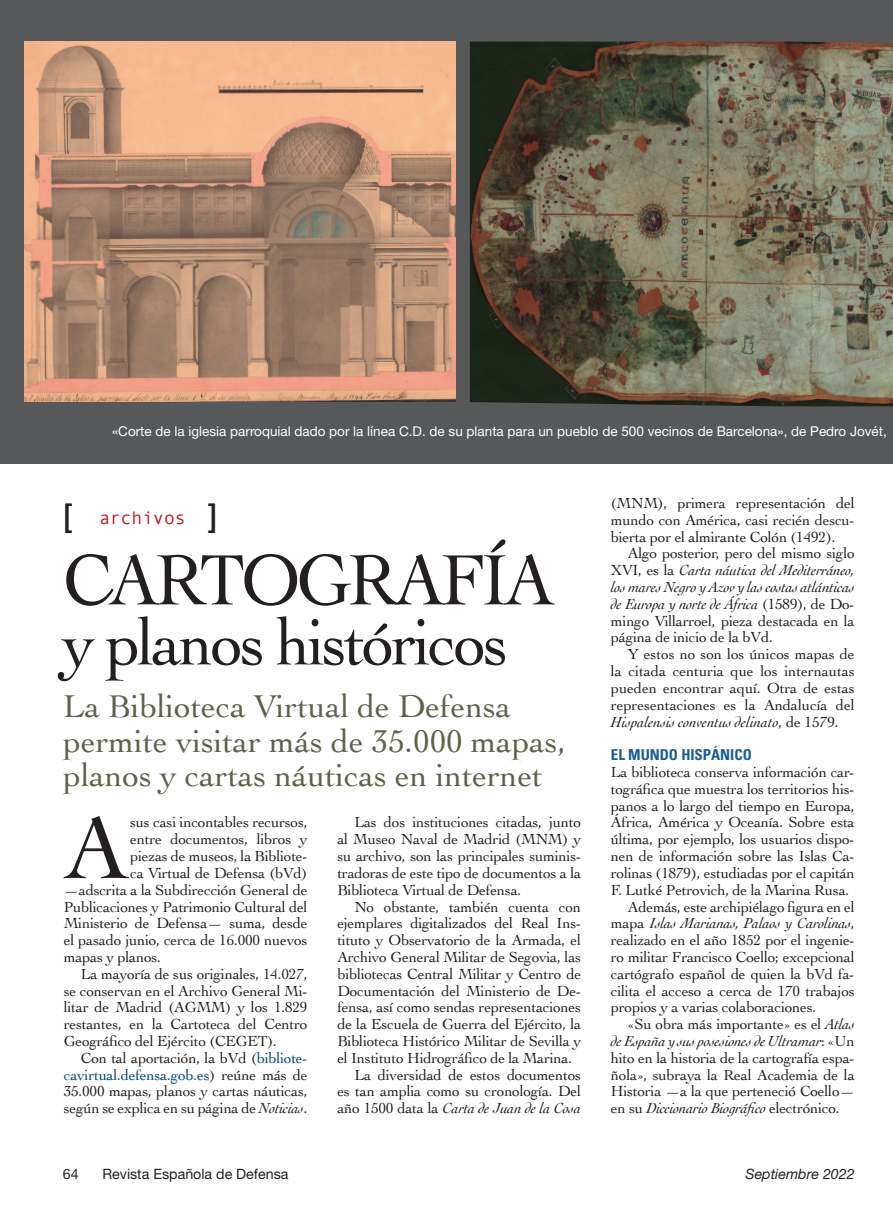
<style>
.page{position:relative;width:893px;height:1217px;background:#fff}
.page>*{position:absolute;margin:0;border:0;box-sizing:border-box;transform-origin:0 0}
.Texto_general{font:92.4px "Cochin";color:#231f20}
.Título_B{font:75px "Cochin";letter-spacing:-.06em;color:#231f20;scale:.95 1}
.Título_B-2{font:67.5px "Cochin";letter-spacing:-.04em;color:#231f20;scale:.95 1}
.Entradilla{font:33px/34.5px "Cochin";color:#60614b}
.t1{font:500 condensed 33px "Helvetica Neue";color:#231f20}
.t2{font:18px "Monotypecom";color:#c4121a}
.Texto_general-2{font:15.3px/16.8px "Cochin";letter-spacing:-.015em;color:#231f20;text-align:justify}
.Ladillo{font:700 condensed 15px "Univers";letter-spacing:-.005em;color:#1a5d93}
.t3{font:14.25px "Helvetica Neue";color:#231f20}
.t4{font:italic 14.25px "Helvetica Neue";color:#231f20}
.Pie_de_foto{font:13.5px "Helvetica Neue";color:#fff}
.s1{font-family:"Helvetica Neue";font-weight:500;font-stretch:condensed;font-size:33px;color:#231f20}
.s2{font-style:italic}
.s3{color:#00467e}
</style>
<div class="page">
<div style="left:0;top:0;width:893px;height:463px;background:#57585a"></div>
<img style="left:24px;top:42px;width:431px;height:359px">
<img style="left:470px;top:42px;width:423px;height:364px">
<p class="Pie_de_foto" style="left:112px;top:423px;width:776px">«Corte de la iglesia parroquial dado por la línea C.D. de su planta para un pueblo de 500 vecinos de Barcelona», de Pedro Jovét,</p>
<p class="t1" style="left:63px;top:496px;width:11px">[</p>
<p class="t2" style="left:99px;top:508px;width:120px">archivos <span class="s1">]</span></p>
<p class="Título_B" style="left:63px;top:529px;width:519px">CARTOGRAFÍA</p>
<p class="Título_B-2" style="left:63px;top:596px;width:470px">y planos históricos</p>
<p class="Entradilla" style="left:63px;top:687px;width:504px">La Biblioteca Virtual de Defensa permite visitar más de 35.000 mapas, planos y cartas náuticas en internet</p>
<p class="Texto_general" style="left:64px;top:785px;width:67px">A</p>
<p class="Texto_general-2" style="left:130px;top:813px;width:179px">sus casi incontables recursos,</p>
<p class="Texto_general-2" style="left:337px;top:813px;width:245px;text-indent:17px">Las dos instituciones citadas, junto al Museo Naval de Madrid (MNM) y su archivo, son las principales suminis&shy;tradoras de este tipo de documentos a la Biblioteca Virtual de Defensa.</p>
<p class="Texto_general-2" style="left:337px;top:897px;width:245px;text-indent:17px">No obstante, también cuenta con ejemplares digitalizados del Real Ins&shy;tituto y Observatorio de la Armada, el Archivo General Militar de Segovia, las bibliotecas Central Militar y Centro de Documentación del Ministerio de De&shy;fensa, así como sendas representaciones de la Escuela de Guerra del Ejército, la Biblioteca Histórico Militar de Sevilla y el Instituto Hidrográfico de la Marina.</p>
<p class="Texto_general-2" style="left:337px;top:1065px;width:245px;text-indent:17px">La diversidad de estos documentos es tan amplia como su cronología. Del año 1500 data la <span class="s2">Carta de Juan de la Cosa</span></p>
<p class="Texto_general-2" style="left:130px;top:830px;width:179px">entre documentos, libros y</p>
<p class="Texto_general-2" style="left:130px;top:846px;width:179px">piezas de museos, la Bibliote-</p>
<p class="Texto_general-2" style="left:130px;top:863px;width:179px">ca Virtual de Defensa (bVd)</p>
<p class="Texto_general-2" style="left:64px;top:880px;width:245px">—adscrita a la Subdirección General de</p>
<p class="Texto_general-2" style="left:64px;top:897px;width:245px">Publicaciones y Patrimonio Cultural del</p>
<p class="Texto_general-2" style="left:64px;top:914px;width:245px">Ministerio de Defensa— suma, desde</p>
<p class="Texto_general-2" style="left:64px;top:930px;width:245px">el pasado junio, cerca de 16.000 nuevos</p>
<p class="Texto_general-2" style="left:64px;top:947px;width:99px">mapas y planos.</p>
<p class="Texto_general-2" style="left:64px;top:964px;width:245px;text-indent:17px">La mayoría de sus originales, 14.027, se conservan en el Archivo General Mi&shy;litar de Madrid (AGMM) y los 1.829 restantes, en la Cartoteca del Centro Geográfico del Ejército (CEGET).</p>
<p class="Texto_general-2" style="left:64px;top:1048px;width:245px;text-indent:17px">Con tal aportación, la bVd (<span class="s3">bibliote&shy;cavirtual.defensa.gob.es</span>) reúne más de 35.000 mapas, planos y cartas náuticas, según se explica en su página de <span class="s2">Noticias</span>.</p>
<p class="Texto_general-2" style="left:611px;top:494px;width:245px">(MNM), primera representación del mundo con América, casi recién descu&shy;bierta por el almirante Colón (1492).</p>
<p class="Texto_general-2" style="left:611px;top:544px;width:245px;text-indent:17px">Algo posterior, pero del mismo siglo XVI, es la <span class="s2">Carta náutica del Mediterráneo, los mares Negro y Azov y las costas atlánticas de Europa y norte de África</span> (1589), de Do&shy;mingo Villarroel, pieza destacada en la página de inicio de la bVd.</p>
<p class="Texto_general-2" style="left:611px;top:645px;width:245px;text-indent:17px">Y estos no son los únicos mapas de la citada centuria que los internautas pueden encontrar aquí. Otra de estas representaciones es la Andalucía del <span class="s2">Hispalensis conventus delinato</span>, de 1579.</p>
<p class="Ladillo" style="left:611px;top:745px;width:142px">EL MUNDO HISPÁNICO</p>
<p class="Texto_general-2" style="left:611px;top:762px;width:245px">La biblioteca conserva información car&shy;tográfica que muestra los territorios his&shy;panos a lo largo del tiempo en Europa, África, América y Oceanía. Sobre esta última, por ejemplo, los usuarios dispo&shy;nen de información sobre las Islas Ca&shy;rolinas (1879), estudiadas por el capitán F. Lutké Petrovich, de la Marina Rusa.</p>
<p class="Texto_general-2" style="left:611px;top:897px;width:245px;text-indent:17px">Además, este archipiélago figura en el mapa <span class="s2">Islas Marianas, Palaos y Carolinas</span>, realizado en el año 1852 por el ingenie&shy;ro militar Francisco Coello; excepcional cartógrafo español de quien la bVd fa&shy;cilita el acceso a cerca de 170 trabajos propios y a varias colaboraciones.</p>
<p class="Texto_general-2" style="left:611px;top:1014px;width:245px;text-indent:17px">«Su obra más importante» es el <span class="s2">Atlas de España y sus posesiones de Ultramar</span>: «Un hito en la historia de la cartografía espa&shy;ñola», subraya la Real Academia de la Historia —a la que perteneció Coello— en su <span class="s2">Diccionario Biográfico</span> electrónico.</p>
<p class="t3" style="left:63px;top:1164px;width:17px">64</p>
<p class="t3" style="left:102px;top:1164px;width:188px">Revista Española de Defensa</p>
<p class="t4" style="left:745px;top:1164px;width:111px">Septiembre 2022</p>
</div>
